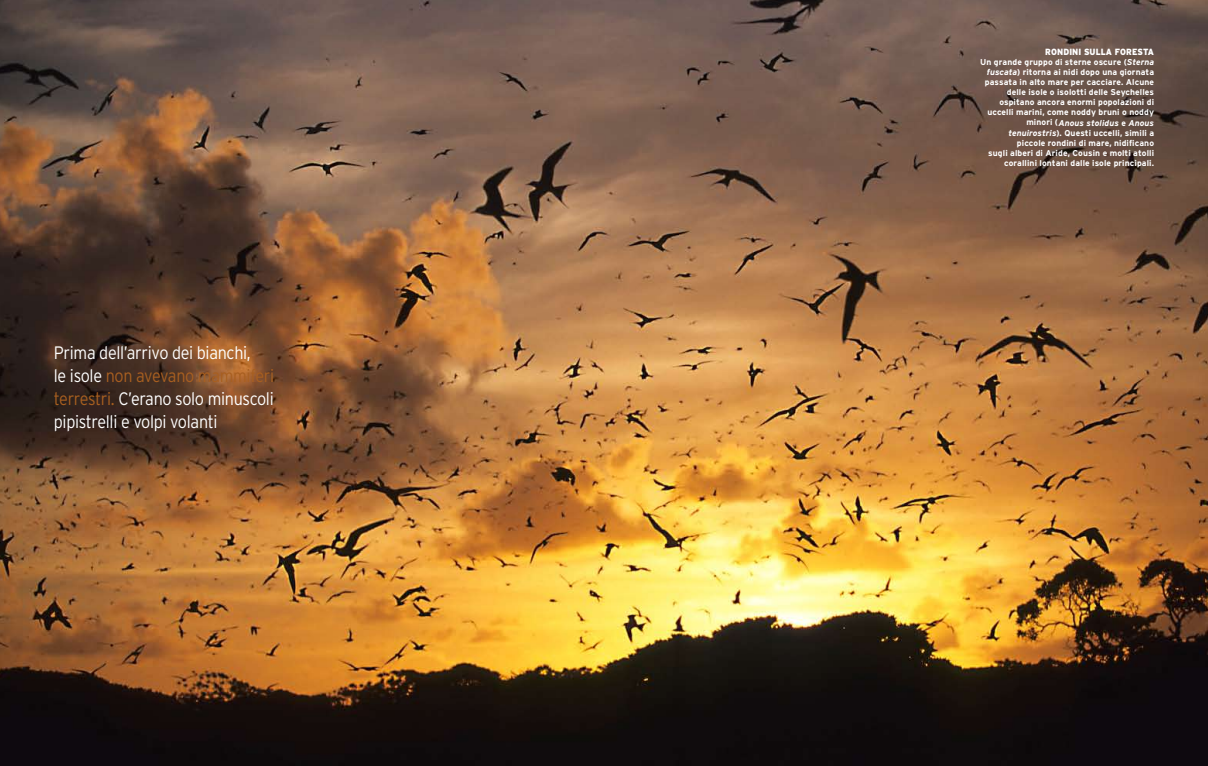
<style>
.page{position:relative;width:1208px;height:766px;background:#fff}
.page>*{position:absolute;margin:0;border:0;box-sizing:border-box;transform-origin:0 0}
.t1{font:300 18px/23px "Interstate";letter-spacing:-.02em;color:#fff;scale:.9 1}
.t2{font:900 9px "Interstate";letter-spacing:.015em;color:#fff;scale:.9 1}
.t3{font:700 8.5px/10px "Interstate";letter-spacing:.01em;color:#fff;text-align:right}
.s1{color:#a85f20}
.s2{font-style:italic}
</style>
<div class="page">
<img style="left:0;top:0;width:1208px;height:765px">
<h1 class="t1" style="left:54px;top:341px;width:246px">Prima dell’arrivo dei bianchi,<br>le isole <span class="s1">non avevano mammiferi terrestri.</span> C’erano solo minuscoli pipistrelli e volpi volanti</h1>
<p class="t2" style="left:1045px;top:47px;width:122px">RONDINI SULLA FORESTA</p>
<p class="t3" style="left:980px;top:57px;width:175px">Un grande gruppo di sterne oscure (<span class="s2">Sterna fuscata</span>) ritorna ai nidi dopo una giornata passata in alto mare per cacciare. Alcune delle isole o isolotti delle Seychelles ospitano ancora enormi popolazioni di uccelli marini, come noddy bruni o noddy minori (<span class="s2">Anous stolidus</span> e <span class="s2">Anous tenuirostris</span>). Questi uccelli, simili a piccole rondini di mare, nidificano<br>sugli alberi di Aride, Cousin e molti atolli corallini lontani dalle isole principali.</p>
</div>
